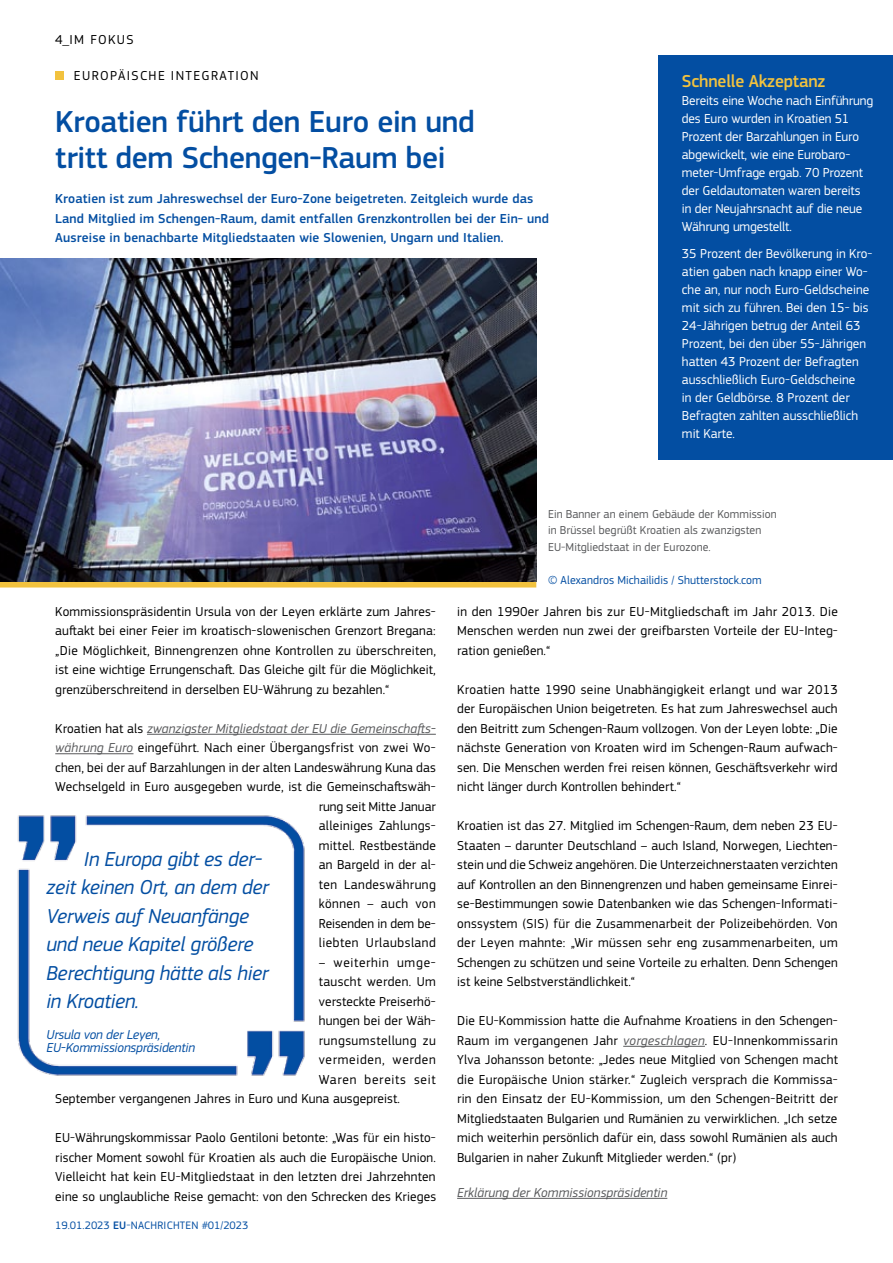
<style>
.page{position:relative;width:893px;height:1263px;background:#fff}
.page>*{position:absolute;margin:0;border:0;box-sizing:border-box;transform-origin:0 0}
.t1{font:500 31.5px/36px "EC Square Sans Pro";letter-spacing:-.01em;color:#034ea2}
.t2{font:italic 21px/28.5px "EC Square Sans Pro";letter-spacing:-.01em;color:#034ea2}
.t3{font:500 18px "EC Square Sans Pro";letter-spacing:-.01em;color:#f2c23e}
.t4{font:13.5px/19.5px "EC Square Sans Pro";letter-spacing:.01em;color:#000;text-align:justify}
.t5{font:13.5px/18px "EC Square Sans Pro";color:#fff}
.t6{font:500 13.5px/19.5px "EC Square Sans Pro";letter-spacing:.01em;color:#034ea2}
.t7{font:italic 13.5px/13.5px "EC Square Sans Pro";letter-spacing:-.01em;color:#034ea2}
.t8{font:italic 13.5px "EC Square Sans Pro";letter-spacing:.005em;color:#58595b}
.t9{font:13.5px "EC Square Sans Pro";letter-spacing:.055em;color:#000}
.t10{font:13.5px "EC Square Sans Pro";letter-spacing:.035em;color:#000}
.t11{font:13.5px "EC Square Sans Pro";letter-spacing:.03em;color:#000}
.t12{font:13.5px "EC Square Sans Pro";letter-spacing:.05em;color:#000}
.t13{font:12px/16.5px "EC Square Sans Pro";letter-spacing:.005em;color:#58595b}
.t14{font:12px "EC Square Sans Pro";letter-spacing:.005em;color:#034ea2}
.t15{font:11.25px "EC Square Sans Pro";color:#034ea2}
.s1{font-style:italic;color:#58595b}
.s2{font-weight:500}
</style>
<div class="page">
<hr style="left:147px;top:734px;width:289px;height:1px;background:#58595b">
<hr style="left:55px;top:753px;width:78px;height:1px;background:#58595b">
<hr style="left:623px;top:1046px;width:82px;height:1px;background:#58595b">
<hr style="left:457px;top:1198px;width:210px;height:1px;background:#58595b">
<div style="left:55px;top:71px;width:9px;height:9px;background:#f2c23e"></div>
<div style="left:0;top:581px;width:536px;height:6px;background:#f2c23e"></div>
<img style="left:0;top:258px;width:536px;height:323px">
<div style="left:658px;top:55px;width:235px;height:405px;background:#034ea2"></div>
<img style="left:17px;top:815px;width:288px;height:261px">
<p class="t4" style="left:55px;top:30px;width:62px">4_im fokus</p>
<p class="t4" style="left:74px;top:66px;width:62px">Europäische</p>
<p class="t4" style="left:171px;top:66px;width:14px">Integrati</p>
<p class="t4" style="left:240px;top:66px;width:18px">on</p>
<h1 class="t1" style="left:55px;top:105px;width:421px">Kroatien führt den Euro ein und tritt dem Schengen-Raum bei</h1>
<p class="t6" style="left:55px;top:189px;width:495px">Kroatien ist zum Jahreswechsel der Euro-Zone beigetreten. Zeitgleich wurde das<br>Land Mitglied im Schengen-Raum, damit entfallen Grenzkontrollen bei der Ein- und<br>Ausreise in benachbarte Mitgliedstaaten wie Slowenien, Ungarn und Italien.</p>
<h3 class="t3" style="left:682px;top:71px;width:145px">Schnelle Akzeptanz</h3>
<p class="t5" style="left:682px;top:92px;width:193px">Bereits eine Woche nach Einführung des Euro wurden in Kroatien 51<br>Prozent der Barzahlungen in Euro abgewickelt, wie eine Eurobaro&shy;meter-Umfrage ergab. 70 Prozent der Geldautomaten waren bereits in der Neujahrsnacht auf die neue<br>Währung umgestellt.</p>
<p class="t5" style="left:682px;top:244px;width:192px">35 Prozent der Bevölkerung in Kro&shy;atien gaben nach knapp einer Wo&shy;che an, nur noch Euro-Geldscheine mit sich zu führen. Bei den 15- bis<br>24-Jährigen betrug der Anteil 63<br>Prozent, bei den über 55-Jährigen hatten 43 Prozent der Befragten ausschließlich Euro-Geldscheine<br>in der Geldbörse. 8 Prozent der<br>Befragten zahlten ausschließlich mit Karte.</p>
<p class="t4" style="left:55px;top:602px;width:382px">Kommissionspräsidentin Ursula von der Leyen erklärte zum Jahres&shy;auftakt bei einer Feier im kroatisch-slowenischen Grenzort Bregana: „Die Möglichkeit, Binnengrenzen ohne Kontrollen zu überschreiten, ist eine wichtige Errungenschaft. Das Gleiche gilt für die Möglichkeit, grenzüberschreitend in derselben EU-Währung zu bezahlen.“</p>
<p class="t4" style="left:55px;top:719px;width:382px;text-align:right">Kroatien hat als <span class="s1">zwanzigster Mitgliedstaat der EU die Gemeinschafts&shy;währung Euro</span> eingeführt. Nach einer Übergangsfrist von zwei Wo&shy;chen, bei der auf Barzahlungen in der alten Landeswährung Kuna das Wechselgeld in Euro ausgegeben wurde, ist die Gemeinschaftswäh&shy;rung seit Mitte Januar<br>alleiniges Zahlungs-<br>mittel. Restbestände<br>an Bargeld in der al-<br>ten Landeswährung<br>können – auch von<br>Reisenden in dem be-<br>liebten Urlaubsland</p>
<p class="t12" style="left:319px;top:954px;width:119px">– weiterhin umge-</p>
<p class="t11" style="left:319px;top:974px;width:119px">tauscht werden. Um</p>
<p class="t4" style="left:319px;top:992px;width:119px">versteckte Preiserhö-</p>
<p class="t4" style="left:319px;top:1011px;width:119px">hungen bei der Wäh-</p>
<p class="t10" style="left:319px;top:1032px;width:119px">rungsumstellung zu</p>
<p class="t9" style="left:319px;top:1052px;width:119px">vermeiden, werden</p>
<p class="t9" style="left:319px;top:1071px;width:118px">Waren bereits seit</p>
<p class="t4" style="left:55px;top:1089px;width:346px">September vergangenen Jahres in Euro und Kuna ausgepreist.</p>
<p class="t4" style="left:55px;top:1128px;width:382px">EU-Währungskommissar Paolo Gentiloni betonte: „Was für ein histo&shy;rischer Moment sowohl für Kroatien als auch die Europäische Union.<br>Vielleicht hat kein EU-Mitgliedstaat in den letzten drei Jahrzehnten eine so unglaubliche Reise gemacht: von den Schrecken des Krieges</p>
<h2 class="t2" style="left:47px;top:845px;width:224px;text-indent:37px">In Europa gibt es der&shy;zeit keinen Ort, an dem der<br>Verweis auf Neuanfänge und neue Kapitel größere<br>Berechtigung hätte als hier in Kroatien.</h2>
<p class="t7" style="left:47px;top:1027px;width:150px">Ursula von der Leyen,<br>EU-Kommissionspräsidentin</p>
<p class="t15" style="left:55px;top:1219px;width:90px">19.01.2023 <span class="s2">EU</span>-Nachrichten</p>
<p class="t15" style="left:202px;top:1219px;width:48px">#01/2023</p>
<p class="t13" style="left:548px;top:505px;width:230px">Ein Banner an einem Gebäude der Kommission in Brüssel begrüßt Kroatien als zwanzigsten<br>EU-Mitgliedstaat in der Eurozone.</p>
<p class="t14" style="left:548px;top:573px;width:215px">© Alexandros Michailidis / Shutterstock.com</p>
<p class="t4" style="left:457px;top:602px;width:382px">in den 1990er Jahren bis zur EU-Mitgliedschaft im Jahr 2013. Die Menschen werden nun zwei der greifbarsten Vorteile der EU-Integ&shy;ration genießen.“</p>
<p class="t4" style="left:457px;top:680px;width:382px">Kroatien hatte 1990 seine Unabhängigkeit erlangt und war 2013 der Europäischen Union beigetreten. Es hat zum Jahreswechsel auch den Beitritt zum Schengen-Raum vollzogen. Von der Leyen lobte: „Die nächste Generation von Kroaten wird im Schengen-Raum aufwach&shy;sen. Die Menschen werden frei reisen können, Geschäftsverkehr wird nicht länger durch Kontrollen behindert.“</p>
<p class="t4" style="left:457px;top:816px;width:382px">Kroatien ist das 27. Mitglied im Schengen-Raum, dem neben 23 EU-Staaten – darunter Deutschland – auch Island, Norwegen, Liechten&shy;stein und die Schweiz angehören. Die Unterzeichnerstaaten verzichten auf Kontrollen an den Binnengrenzen und haben gemeinsame Einrei&shy;se-Bestimmungen sowie Datenbanken wie das Schengen-Informati&shy;onssystem (SIS) für die Zusammenarbeit der Polizeibehörden. Von der Leyen mahnte: „Wir müssen sehr eng zusammenarbeiten, um Schengen zu schützen und seine Vorteile zu erhalten. Denn Schengen ist keine Selbstverständlichkeit.“</p>
<p class="t4" style="left:457px;top:1011px;width:382px">Die EU-Kommission hatte die Aufnahme Kroatiens in den Schengen-Raum im vergangenen Jahr <span class="s1">vorgeschlagen</span>. EU-Innenkommissarin Ylva Johansson betonte: „Jedes neue Mitglied von Schengen macht die Europäische Union stärker.“ Zugleich versprach die Kommissa&shy;rin den Einsatz der EU-Kommission, um den Schengen-Beitritt der Mitgliedstaaten Bulgarien und Rumänien zu verwirklichen. „Ich setze mich weiterhin persönlich dafür ein, dass sowohl Rumänien als auch Bulgarien in naher Zukunft Mitglieder werden.“ (pr)</p>
<p class="t8" style="left:457px;top:1184px;width:212px">Erklärung der Kommissionspräsidentin</p>
</div>
